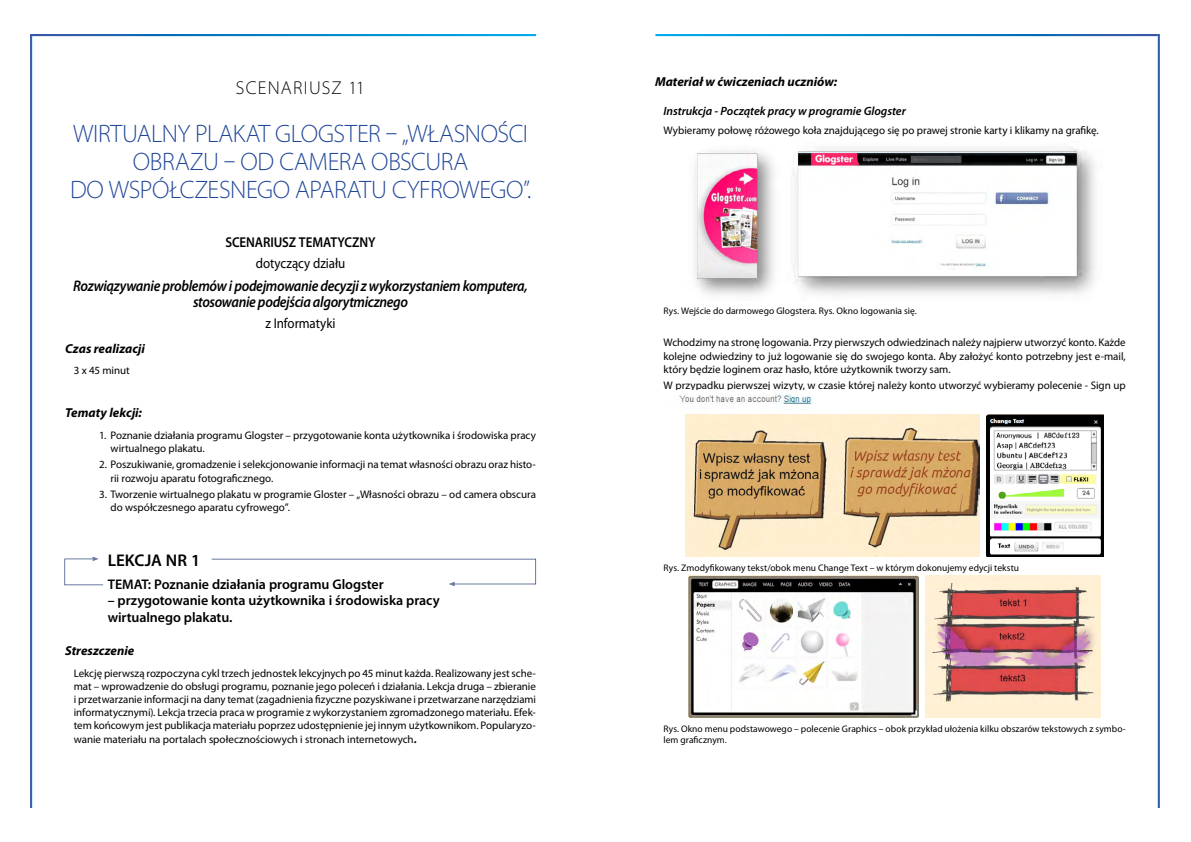
<style>
.page{position:relative;width:1191px;height:842px;background:#fff}
.page>*{position:absolute;margin:0;border:0;box-sizing:border-box;transform-origin:0 0}
.t1{font:300 semi-expanded 25.3px/27.6px "Myriad Pro";letter-spacing:-.015em;color:#204698;text-align:center;scale:.91 1}
.t2{font:300 semi-expanded 18.7px "Myriad Pro";letter-spacing:.07em;color:#000;scale:.91 1}
.t3{font:600 17px "Myriad Pro";color:#000}
.t4{font:italic 600 15.4px/16.8px "Myriad Pro";letter-spacing:-.025em;color:#000;text-align:center;scale:.91 1}
.t5{font:14.3px "Myriad Pro";letter-spacing:-.005em;color:#000;scale:.91 1}
.t6{font:600 14.3px "Myriad Pro";letter-spacing:-.005em;color:#000;scale:.91 1}
.t7{font:600 14px/16.8px "Myriad Pro";letter-spacing:-.005em;color:#000}
.t8{font:italic 700 13px "Myriad Pro";color:#000}
.t9{font:italic 600 12px "Myriad Pro";letter-spacing:-.005em;color:#000}
.t10{font:11px/13.2px "Myriad Pro";letter-spacing:-.005em;color:#000}
.t11{font:9.5px/11.4px "Myriad Pro";letter-spacing:.005em;color:#000}
.s1{font-weight:700}
</style>
<div class="page">
<img style="left:694px;top:150px;width:80px;height:145px">
<img style="left:792px;top:147px;width:303px;height:149px">
<img style="left:679px;top:394px;width:134px;height:16px">
<img style="left:685px;top:415px;width:294px;height:142px">
<img style="left:986px;top:415px;width:117px;height:142px">
<img style="left:689px;top:576px;width:230px;height:142px">
<img style="left:926px;top:576px;width:174px;height:142px">
<hr style="left:453px;top:584px;width:83px;height:1px;background:#002060">
<svg style="left:449px;top:582px;width:6px;height:4px"></svg>
<svg style="left:64px;top:556px;width:35px;height:29px"></svg>
<hr style="left:65px;top:584px;width:38px;height:1px;background:#002060">
<svg style="left:535px;top:560px;width:1px;height:24px"></svg>
<hr style="left:212px;top:559px;width:324px;height:1px;background:#002060">
<h2 class="t2" style="left:236px;top:78px;width:144px">SCENARIUSZ 11</h2>
<h1 class="t1" style="left:70px;top:120px;width:508px">WIRTUALNY PLAKAT GLOGSTER – „WŁASNOŚCI<br>OBRAZU – OD CAMERA OBSCURA<br>DO WSPÓŁCZESNEGO APARATU CYFROWEGO”.</h1>
<h3 class="t6" style="left:225px;top:233px;width:166px">SCENARIUSZ TEMATYCZNY</h3>
<h3 class="t5" style="left:256px;top:254px;width:100px">dotyczący działu</h3>
<h3 class="t4" style="left:73px;top:277px;width:501px">Rozwiązywanie problemów i podejmowanie decyzji z wykorzystaniem komputera, stosowanie podejścia algorytmicznego</h3>
<h3 class="t5" style="left:266px;top:314px;width:78px">z Informatyki</h3>
<p class="t8" style="left:65px;top:340px;width:81px">Czas realizacji</p>
<p class="t10" style="left:74px;top:364px;width:58px">3 x 45 minut</p>
<p class="t8" style="left:65px;top:405px;width:78px">Tematy lekcji:</p>
<p class="t10" style="left:111px;top:429px;width:427px;text-indent:-11px">1. Poznanie działania programu Glogster – przygotowanie konta użytkownika i środowiska pracy wirtualnego plakatu.</p>
<p class="t10" style="left:111px;top:458px;width:427px;text-indent:-11px">2. Poszukiwanie, gromadzenie i selekcjonowanie informacji na temat własności obrazu oraz histo&shy;rii rozwoju aparatu fotograficznego.</p>
<p class="t10" style="left:111px;top:487px;width:427px;text-indent:-11px">3. Tworzenie wirtualnego plakatu w programie Gloster – „Własności obrazu – od camera obscura do współczesnego aparatu cyfrowego”.</p>
<h3 class="t3" style="left:108px;top:550px;width:94px">LEKCJA NR 1</h3>
<p class="t7" style="left:108px;top:575px;width:277px">TEMAT: Poznanie działania programu Glogster</p>
<p class="t7" style="left:108px;top:592px;width:333px">– przygotowanie konta użytkownika i środowiska pracy wirtualnego plakatu.</p>
<p class="t8" style="left:65px;top:642px;width:71px">Streszczenie</p>
<p class="t10" style="left:74px;top:666px;width:464px;text-align:justify">Lekcję pierwszą rozpoczyna cykl trzech jednostek lekcyjnych po 45 minut każda. Realizowany jest sche&shy;mat – wprowadzenie do obsługi programu, poznanie jego poleceń i działania. Lekcja druga – zbieranie i przetwarzanie informacji na dany temat (zagadnienia fizyczne pozyskiwane i przetwarzane narzędziami informatycznymi). Lekcja trzecia praca w programie z wykorzystaniem zgromadzonego materiału. Efek&shy;tem końcowym jest publikacja materiału poprzez udostępnienie jej innym użytkownikom. Popularyzo&shy;wanie materiału na portalach społecznościowych i stronach internetowych<span class="s1">.</span></p>
<p class="t8" style="left:655px;top:73px;width:184px">Materiał w ćwiczeniach uczniów:</p>
<p class="t9" style="left:663px;top:103px;width:244px">Instrukcja - Początek pracy w programie Glogster</p>
<p class="t10" style="left:663px;top:123px;width:437px">Wybieramy połowę różowego koła znajdującego się po prawej stronie karty i klikamy na grafikę.</p>
<p class="t11" style="left:663px;top:305px;width:255px">Rys. Wejście do darmowego Glogstera. Rys. Okno logowania się.</p>
<p class="t10" style="left:663px;top:336px;width:464px;text-align:justify">Wchodzimy na stronę logowania. Przy pierwszych odwiedzinach należy najpierw utworzyć konto. Każde kolejne odwiedziny to już logowanie się do swojego konta. Aby założyć konto potrzebny jest e-mail, który będzie loginem oraz hasło, które użytkownik tworzy sam.</p>
<p class="t10" style="left:663px;top:378px;width:463px">W przypadku pierwszej wizyty, w czasie której należy konto utworzyć wybieramy polecenie - Sign up</p>
<p class="t11" style="left:663px;top:562px;width:357px">Rys. Zmodyfikowany tekst/obok menu Change Text – w którym dokonujemy edycji tekstu</p>
<p class="t11" style="left:663px;top:723px;width:464px">Rys. Okno menu podstawowego – polecenie Graphics – obok przykład ułożenia kilku obszarów tekstowych z symbo&shy;lem graficznym.</p>
</div>
